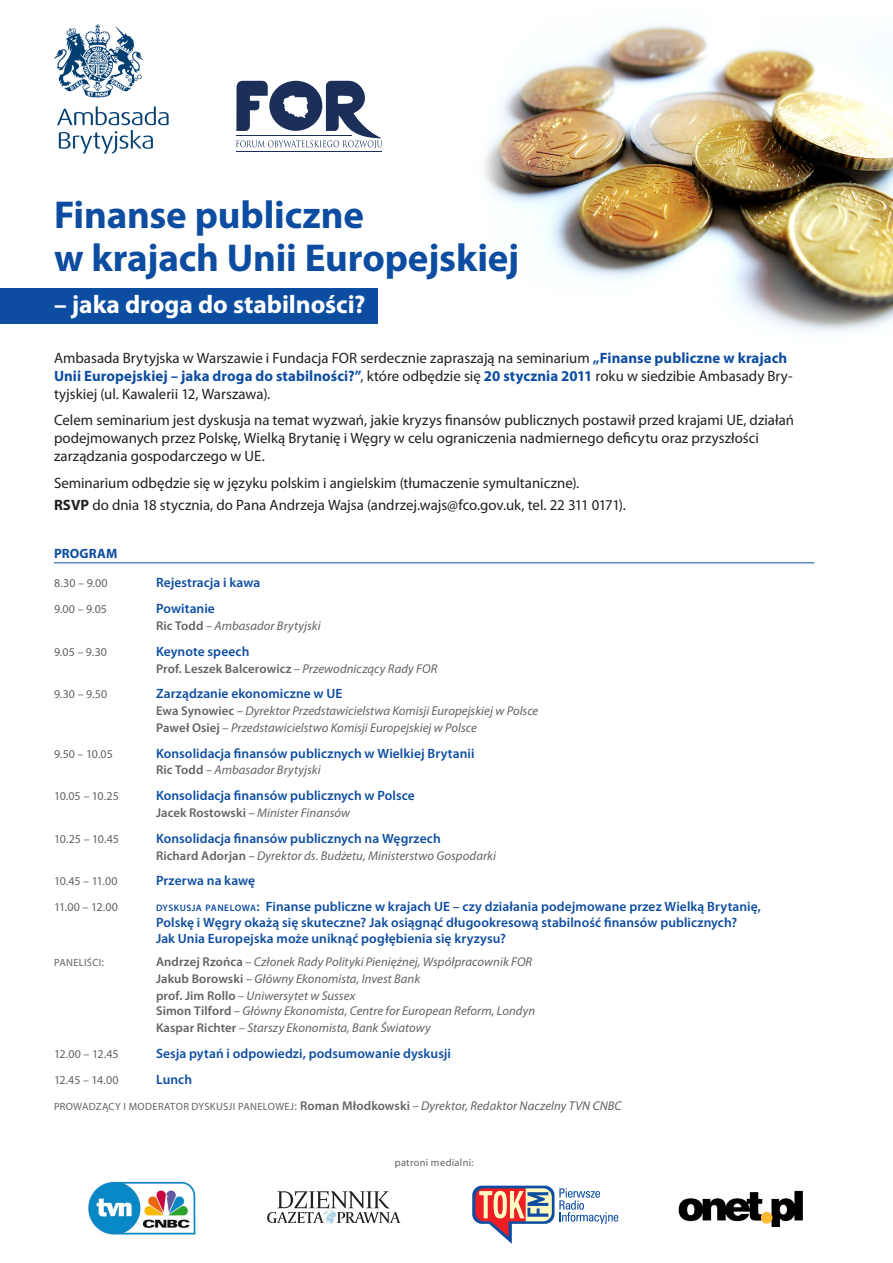
<style>
.page{position:relative;width:893px;height:1263px;background:#fff}
.page>*{position:absolute;margin:0;border:0;box-sizing:border-box;transform-origin:0 0}
.t1{font:700 39px/43.5px "Myriad Pro";letter-spacing:-.005em;color:#0d4da1}
.t2{font:700 25.5px "Myriad Pro";letter-spacing:-.005em;color:#fff}
.t3{font:15px/18px "Myriad Pro";color:#231f20}
.t4{font:600 13.5px/16.2px "Myriad Pro";letter-spacing:.005em;color:#0d4da1}
.t5{font:700 13.5px "Myriad Pro";letter-spacing:.01em;color:#0d4da1}
.t6{font:italic 12.75px/17.1px "Myriad Pro";letter-spacing:.005em;color:#636366}
.t7{font:600 12.75px "Myriad Pro";letter-spacing:.01em;color:#636366}
.t8{font:12px "Myriad Pro";color:#636366}
.t9{font:10.5px "Myriad Pro";letter-spacing:.03em;color:#636366}
.s1{font-weight:700;color:#0d4da1}
.s2{font-weight:700}
.s3{font-weight:600;font-style:normal}
.s4{font-weight:400;font-style:italic}
.s5{font-size:9.45px}
.s6{font-style:inherit}
.s7{font-size:12px}
.s8{font-weight:600;font-size:12.75px}
.s9{font-style:italic;font-size:12.75px}
</style>
<div class="page">
<div style="left:0;top:288px;width:377px;height:35px;background:#0d4da1"></div>
<img style="left:484px;top:25px;width:409px;height:308px">
<hr style="left:54px;top:562px;width:760px;height:1px;background:#0d4da1">
<img style="left:54px;top:24px;width:115px;height:130px">
<hr style="left:236px;top:151px;width:146px;height:1px;background:#1b2f59">
<svg style="left:236px;top:81px;width:146px;height:68px"></svg>
<img style="left:88px;top:1181px;width:108px;height:54px">
<svg style="left:472px;top:1185px;width:146px;height:59px"></svg>
<img style="left:678px;top:1190px;width:125px;height:37px">
<svg style="left:267px;top:1191px;width:133px;height:33px"></svg>
<p class="t1" style="left:54px;top:192px;width:467px">Finanse publiczne<br>w krajach Unii Europejskiej</p>
<p class="t2" style="left:54px;top:288px;width:313px">– jaka droga do stabilności?</p>
<p class="t3" style="left:54px;top:348px;width:740px">Ambasada Brytyjska w Warszawie i Fundacja FOR serdecznie zapraszają na seminarium <span class="s1">„Finanse publiczne w krajach<br>Unii Europejskiej – jaka droga do stabilności?”</span>, które odbędzie się <span class="s1">20 stycznia 2011</span> roku w siedzibie Ambasady Bry&shy;tyjskiej (ul. Kawalerii 12, Warszawa).</p>
<p class="t3" style="left:54px;top:411px;width:742px">Celem seminarium jest dyskusja na temat wyzwań, jakie kryzys finansów publicznych postawił przed krajami UE, działań podejmowanych przez Polskę, Wielką Brytanię i Węgry w celu ograniczenia nadmiernego deficytu oraz przyszłości zarządzania gospodarczego w UE.</p>
<p class="t3" style="left:54px;top:471px;width:573px;line-height:22.5px">Seminarium odbędzie się w języku polskim i angielskim (tłumaczenie symultaniczne).<br><span class="s2">RSVP</span> do dnia 18 stycznia, do Pana Andrzeja Wajsa (andrzej.wajs@fco.gov.uk, tel. 22 311 0171).</p>
<p class="t5" style="left:54px;top:545px;width:65px">PROGRAM</p>
<p class="t8" style="left:54px;top:576px;width:55px">8.30 – 9.00</p>
<p class="t4" style="left:156px;top:574px;width:106px">Rejestracja i kawa</p>
<p class="t8" style="left:54px;top:601px;width:55px">9.00 – 9.05</p>
<p class="t4" style="left:156px;top:600px;width:60px">Powitanie</p>
<p class="t6" style="left:156px;top:617px;width:166px"><span class="s3">Ric Todd</span> – Ambasador Brytyjski</p>
<p class="t8" style="left:54px;top:644px;width:55px">9.05 – 9.30</p>
<p class="t4" style="left:156px;top:643px;width:95px">Keynote speech</p>
<p class="t7" style="left:156px;top:660px;width:283px">Prof. Leszek Balcerowicz <span class="s4">– Przewodniczący Rady FOR</span></p>
<p class="t8" style="left:54px;top:687px;width:55px">9.30 – 9.50</p>
<p class="t4" style="left:156px;top:685px;width:188px">Zarządzanie ekonomiczne w UE</p>
<p class="t6" style="left:156px;top:702px;width:384px"><span class="s3">Ewa Synowiec</span> – Dyrektor Przedstawicielstwa Komisji Europejskiej w Polsce<br><span class="s3">Paweł Osiej</span> – Przedstawicielstwo Komisji Europejskiej w Polsce</p>
<p class="t8" style="left:54px;top:747px;width:60px">9.50 – 10.05</p>
<p class="t4" style="left:156px;top:745px;width:320px">Konsolidacja finansów publicznych w Wielkiej Brytanii</p>
<p class="t6" style="left:156px;top:761px;width:166px"><span class="s3">Ric Todd</span> – Ambasador Brytyjski</p>
<p class="t8" style="left:54px;top:788px;width:67px">10.05 – 10.25</p>
<p class="t4" style="left:156px;top:787px;width:260px">Konsolidacja finansów publicznych w Polsce</p>
<p class="t6" style="left:156px;top:804px;width:196px"><span class="s3">Jacek Rostowski</span> – Minister Finansów</p>
<p class="t8" style="left:54px;top:831px;width:66px">10.25 – 10.45</p>
<p class="t4" style="left:156px;top:830px;width:286px">Konsolidacja finansów publicznych na Węgrzech</p>
<p class="t6" style="left:156px;top:847px;width:341px"><span class="s3">Richard Adorjan</span> – Dyrektor ds. Budżetu, Ministerstwo Gospodarki</p>
<p class="t8" style="left:54px;top:874px;width:65px">10.45 – 11.00</p>
<p class="t4" style="left:156px;top:872px;width:101px">Przerwa na kawę</p>
<p class="t8" style="left:54px;top:899px;width:66px">11.00 – 12.00</p>
<p class="t4" style="left:156px;top:898px;width:606px"><span class="s5">DYSKUSJA PANELOWA</span><span class="s6">:</span> Finanse publiczne w krajach UE – czy działania podejmowane przez Wielką Brytanię,<br>Polskę i Węgry okażą się skuteczne? Jak osiągnąć długookresową stabilność finansów publicznych?<br>Jak Unia Europejska może uniknąć pogłębienia się kryzysu?</p>
<p class="t9" style="left:54px;top:956px;width:52px">PANELIŚCI<span class="s7">:</span></p>
<p class="t6" style="left:156px;top:953px;width:378px"><span class="s3">Andrzej Rzońca</span> – Członek Rady Polityki Pieniężnej, Współpracownik FOR<br><span class="s3">Jakub Borowski</span> – Główny Ekonomista, Invest Bank<br><span class="s3">prof. Jim Rollo</span> – Uniwersytet w Sussex</p>
<p class="t6" style="left:156px;top:1002px;width:381px"><span class="s3">Simon Tilford</span> – Główny Ekonomista, Centre for European Reform, Londyn<br><span class="s3">Kaspar Richter</span> – Starszy Ekonomista, Bank Światowy</p>
<p class="t8" style="left:54px;top:1046px;width:66px">12.00 – 12.45</p>
<p class="t4" style="left:156px;top:1045px;width:297px">Sesja pytań i odpowiedzi, podsumowanie dyskusji</p>
<p class="t8" style="left:54px;top:1072px;width:66px">12.45 – 14.00</p>
<p class="t4" style="left:156px;top:1071px;width:38px">Lunch</p>
<p class="t9" style="left:54px;top:1100px;width:569px">PROWADZĄCY I MODERATOR DYSKUSJI PANELOWEJ<span class="s7">:</span> <span class="s8">Roman Młodkowski</span> <span class="s9">– Dyrektor, Redaktor Naczelny TVN CNBC</span></p>
<p class="t9" style="left:395px;top:1156px;width:80px">patroni medialni:</p>
</div>
